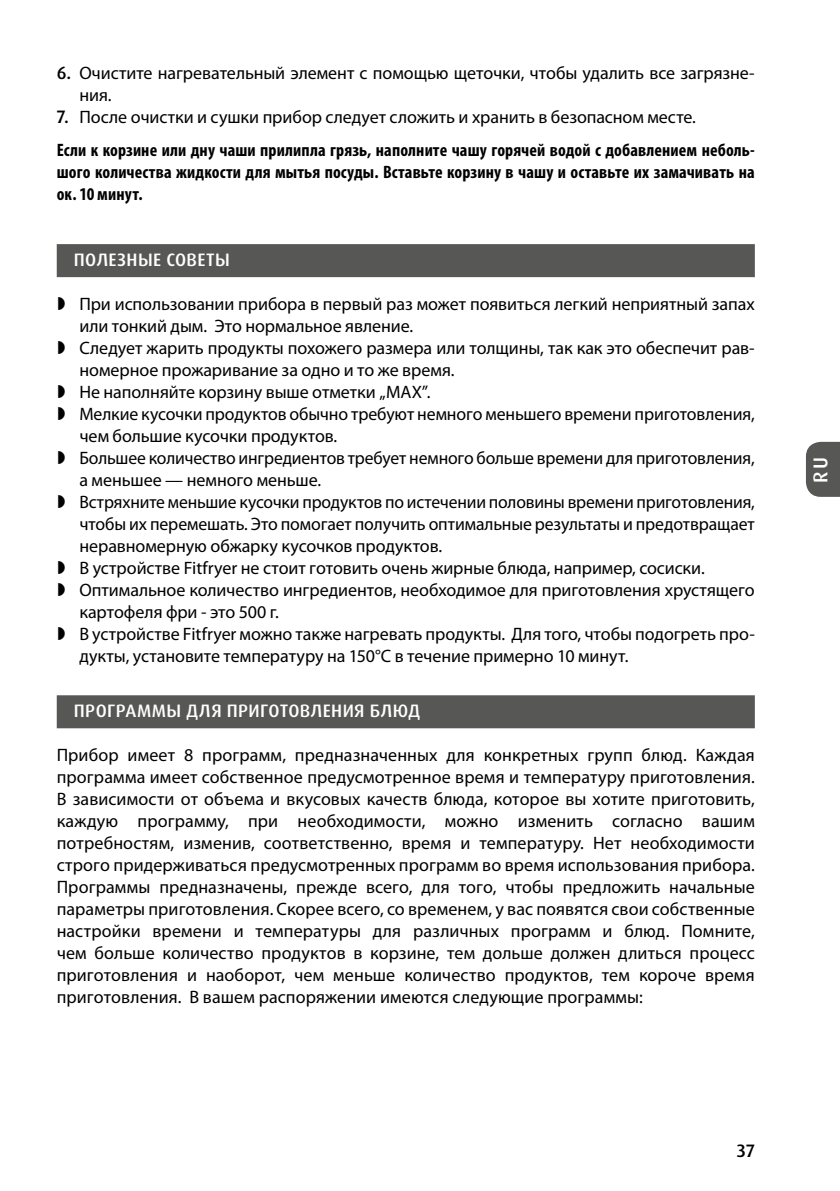
<style>
.page{position:relative;width:840px;height:1191px;background:#fff}
.page>*{position:absolute;margin:0;border:0;box-sizing:border-box;transform-origin:0 0}
.t1{font:500 20px "Dax Pro";color:#fff}
.t2{font:18px/22px "Myriad Pro";letter-spacing:-.005em;color:#000}
.t3{font:700 condensed 18px/33px "Myriad Pro";letter-spacing:.005em;color:#000}
.t4{font:500 18px "Dax Pro";letter-spacing:.02em;color:#fff}
.t5{font:500 18px "Dax Pro";color:#000}
.s1{font-family:"Dax Pro";font-weight:500}
.s2{font-family:"Dax Pro";font-weight:500;font-stretch:normal}
.s3{font-weight:400;font-stretch:normal}
</style>
<div class="page">
<div style="left:806px;top:442px;width:33px;height:55px;background:#575756"></div>
<div style="left:57px;top:244px;width:697px;height:33px;background:#575756"></div>
<div style="left:57px;top:695px;width:697px;height:33px;background:#575756"></div>
<p class="t2" style="left:79px;top:62px;width:676px;text-indent:-23px"><span class="s1">6.</span> Очистите нагревательный элемент с помощью щеточки, чтобы удалить все загрязне&shy;ния.</p>
<p class="t3" style="left:57px;top:100px;width:699px"><span class="s2">7.</span> <span class="s3">После очистки и сушки прибор следует сложить и хранить в безопасном месте.<br></span>Если к корзине или дну чаши прилипла грязь, наполните чашу горячей водой с добавлением неболь-</p>
<p class="t3" style="left:57px;top:161px;width:699px;line-height:22px">шого количества жидкости для мытья посуды. Вставьте корзину в чашу и оставьте их замачивать на ок. 10 минут.</p>
<p class="t4" style="left:74px;top:248px;width:157px">ПОЛЕЗНЫЕ СОВЕТЫ</p>
<p class="t2" style="left:79px;top:293px;width:676px">При использовании прибора в первый раз может появиться легкий неприятный запах или тонкий дым. Это нормальное явление.<br>Следует жарить продукты похожего размера или толщины, так как это обеспечит рав&shy;номерное прожаривание за одно и то же время.<br>Не наполняйте корзину выше отметки „MAX”.<br>Мелкие кусочки продуктов обычно требуют немного меньшего времени приготовления, чем большие кусочки продуктов.<br>Большее количество ингредиентов требует немного больше времени для приготовления, а меньшее — немного меньше.<br>Встряхните меньшие кусочки продуктов по истечении половины времени приготовления, чтобы их перемешать. Это помогает получить оптимальные результаты и предотвращает неравномерную обжарку кусочков продуктов.<br>В устройстве Fitfryer не стоит готовить очень жирные блюда, например, сосиски.<br>Оптимальное количество ингредиентов, необходимое для приготовления хрустящего картофеля фри - это 500 г.<br>В устройстве Fitfryer можно также нагревать продукты. Для того, чтобы подогреть про&shy;дукты, установите температуру на 150°C в течение примерно 10 минут.</p>
<p class="t4" style="left:74px;top:699px;width:348px">ПРОГРАММЫ ДЛЯ ПРИГОТОВЛЕНИЯ БЛЮД</p>
<p class="t2" style="left:57px;top:744px;width:699px;text-align:justify">Прибор имеет 8 программ, предназначенных для конкретных групп блюд. Каждая программа имеет собственное предусмотренное время и температуру приготовления.<br>В зависимости от объема и вкусовых качеств блюда, которое вы хотите приготовить, каждую программу, при необходимости, можно изменить согласно вашим потребностям, изменив, соответственно, время и температуру. Нет необходимости строго придерживаться предусмотренных программ во время использования прибора.<br>Программы предназначены, прежде всего, для того, чтобы предложить начальные параметры приготовления. Скорее всего, со временем, у вас появятся свои собственные настройки времени и температуры для различных программ и блюд. Помните, чем больше количество продуктов в корзине, тем дольше должен длиться процесс приготовления и наоборот, чем меньше количество продуктов, тем короче время приготовления. В вашем распоряжении имеются следующие программы:</p>
<p class="t5" style="left:736px;top:1139px;width:19px">37</p>
<p class="t1" style="left:807px;top:483px;width:27px;rotate:-90deg">RU</p>
</div>
